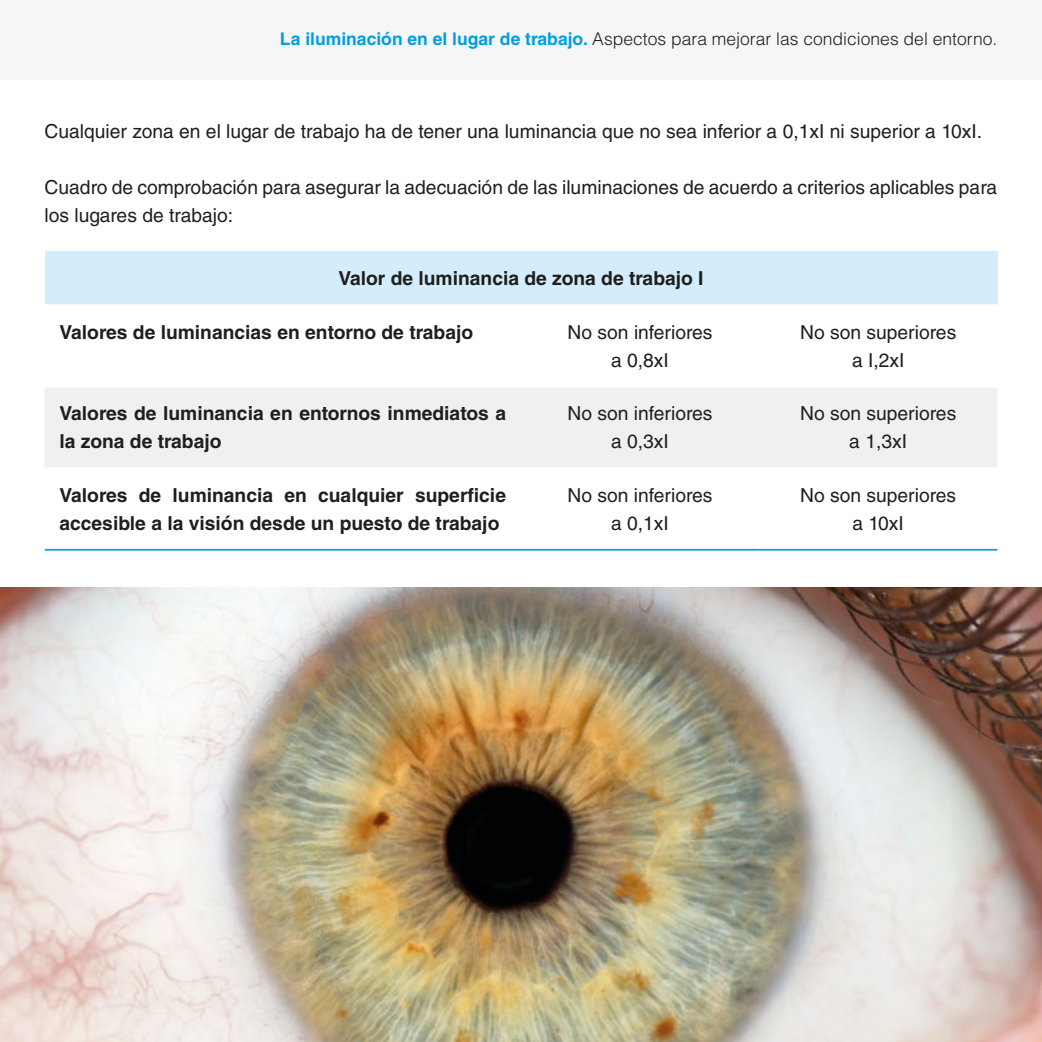
<style>
.page{position:relative;width:1042px;height:1042px;background:#fff}
.page>*{position:absolute;margin:0;border:0;box-sizing:border-box;transform-origin:0 0}
.t1{font:19.25px/28px "Helvetica LT Std";color:#1f1f1c;text-align:center}
.t2{font:700 19.25px/28px "Helvetica LT Std";color:#1f1f1c}
.t3{font:300 17.5px "Helvetica LT Std";color:#1e1e1c}
.s1{font-weight:700;color:#009fe3}
</style>
<div class="page">
<div style="left:0;top:0;width:1041px;height:79px;background:#f6f6f6"></div>
<div style="left:45px;top:252px;width:952px;height:53px;background:#d4edfc"></div>
<svg style="left:45px;top:548px;width:476px;height:1px"></svg>
<div style="left:45px;top:388px;width:952px;height:79px;background:#f0f0f0"></div>
<hr style="left:521px;top:304px;width:238px;height:2px;background:#fff">
<hr style="left:759px;top:304px;width:238px;height:2px;background:#fff">
<hr style="left:45px;top:549px;width:476px;height:2px;background:#009fe3">
<hr style="left:521px;top:549px;width:238px;height:2px;background:#009fe3">
<hr style="left:759px;top:549px;width:238px;height:2px;background:#009fe3">
<hr style="left:45px;top:304px;width:476px;height:2px;background:#fff">
<img style="left:0;top:587px;width:1042px;height:455px">
<p class="t3" style="left:280px;top:28px;width:719px"><span class="s1">La iluminación en el lugar de trabajo.</span> Aspectos para mejorar las condiciones del entorno.</p>
<p class="t1" style="left:45px;top:117px;width:939px">Cualquier zona en el lugar de trabajo ha de tener una luminancia que no sea inferior a 0,1xI ni superior a 10xI.</p>
<p class="t1" style="left:45px;top:173px;width:954px;text-align:left">Cuadro de comprobación para asegurar la adecuación de las iluminaciones de acuerdo a criterios aplicables para los lugares de trabajo:</p>
<p class="t2" style="left:338px;top:264px;width:367px">Valor de luminancia de zona de trabajo I</p>
<p class="t2" style="left:60px;top:318px;width:415px">Valores de luminancias en entorno de trabajo</p>
<p class="t1" style="left:568px;top:318px;width:146px">No son inferiores a 0,8xI</p>
<p class="t1" style="left:800px;top:318px;width:158px">No son superiores a I,2xI</p>
<p class="t2" style="left:60px;top:399px;width:448px">Valores de luminancia en entornos inmediatos a la zona de trabajo</p>
<p class="t1" style="left:567px;top:400px;width:146px">No son inferiores a 0,3xI</p>
<p class="t1" style="left:800px;top:400px;width:158px">No son superiores a 1,3xI</p>
<p class="t2" style="left:59px;top:481px;width:448px">Valores de luminancia en cualquier superficie accesible a la visión desde un puesto de trabajo</p>
<p class="t1" style="left:567px;top:481px;width:146px">No son inferiores a 0,1xI</p>
<p class="t1" style="left:800px;top:481px;width:158px">No son superiores a 10xI</p>
</div>
